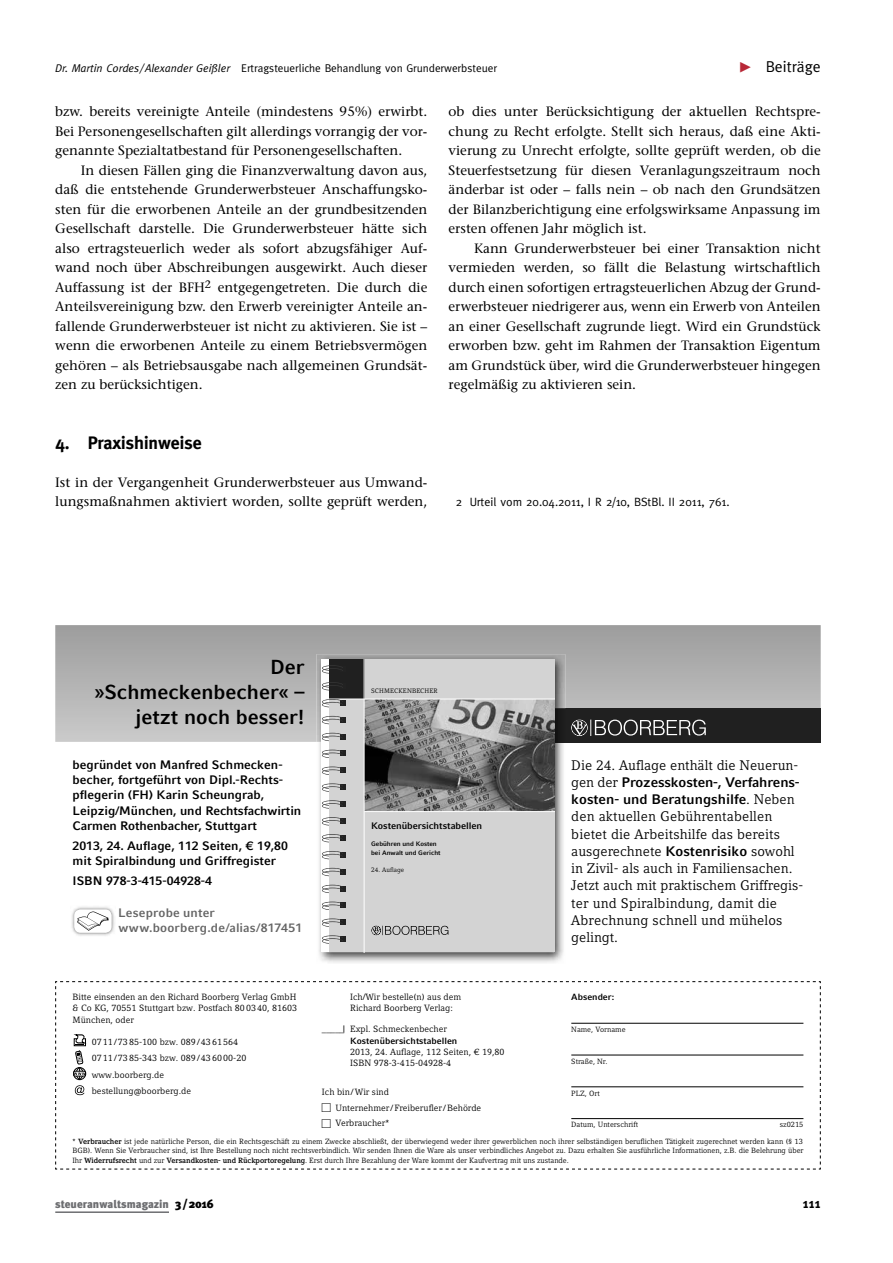
<style>
.page{position:relative;width:893px;height:1263px;background:#fff}
.page>*{position:absolute;margin:0;border:0;box-sizing:border-box;transform-origin:0 0}
.t1{font:700 20.25px/25.3px "Compatil Fact LT Pro";color:#000;text-align:right}
.t2{font:700 18px "Meta";color:#000}
.t3{font:15.75px "Meta";color:#000}
.t4{font:13.8px/17.2px "Compatil Letter LT Pro";color:#000}
.t5{font:700 13.8px/17.2px "Compatil Fact LT Pro";letter-spacing:-.01em;color:#000}
.t6{font:500 13.5px/19.5px "Stone Serif Std";color:#000;text-align:justify}
.t7{font:700 13.5px "Meta";color:#000}
.t8{font:700 12.3px/15.3px "Compatil Fact LT Pro";color:#000}
.t9{font:700 12.3px/15.3px "Compatil Fact LT Pro";letter-spacing:.01em;color:#656565}
.t10{font:12px "Meta";color:#000}
.t11{font:11.25px "Meta";color:#000}
.t12{font:900 11.25px "Meta Plus";color:#6d6e71}
.t13{font:700 9.45px "Compatil Fact LT Pro";letter-spacing:-.01em;color:#000}
.t14{font:9px/11.2px "Compatil Letter LT Pro";color:#000}
.t15{font:700 9px "Compatil Fact LT Pro";color:#000}
.t16{font:7.5px/9.8px "Compatil Letter LT Pro";letter-spacing:-.005em;color:#000;text-align:justify}
.t17{font:700 6.45px/8.4px "Compatil Fact LT Pro";letter-spacing:-.005em;color:#000}
.t18{font:6.45px "Compatil Letter LT Pro";letter-spacing:.015em;color:#000}
.s1{font-style:italic}
.s2{color:#fff}
.s3{font-family:"Compatil Letter LT Pro";font-weight:400}
.s4{font-family:"Compatil Fact LT Pro";font-weight:700}
.s5{font-weight:700}
.s6{font-size:12px;color:#000}
</style>
<div class="page">
<svg style="left:55px;top:625px;width:766px;height:117px;background:#afafaf"></svg>
<div style="left:547px;top:708px;width:274px;height:35px;background:#202020"></div>
<img style="left:316px;top:654px;width:249px;height:309px">
<img style="left:554px;top:708px;width:11px;height:35px">
<div style="left:329px;top:660px;width:225px;height:292px;background:#d3d3d3"></div>
<div style="left:329px;top:660px;width:35px;height:39px;background:#202020"></div>
<img style="left:365px;top:700px;width:189px;height:111px">
<svg style="left:371px;top:926px;width:77px;height:9px"></svg>
<hr style="left:364px;top:660px;width:1px;height:292px;background:#fff">
<hr style="left:329px;top:699px;width:225px;height:1px;background:#fff">
<hr style="left:364px;top:811px;width:190px;height:1px;background:#fff">
<svg style="left:322px;top:665px;width:21px;height:9px"></svg>
<svg style="left:322px;top:682px;width:21px;height:8px"></svg>
<svg style="left:322px;top:699px;width:24px;height:8px"></svg>
<svg style="left:322px;top:716px;width:24px;height:8px"></svg>
<svg style="left:322px;top:733px;width:24px;height:8px"></svg>
<svg style="left:322px;top:750px;width:24px;height:8px"></svg>
<svg style="left:322px;top:766px;width:24px;height:9px"></svg>
<svg style="left:322px;top:783px;width:24px;height:9px"></svg>
<svg style="left:322px;top:800px;width:24px;height:9px"></svg>
<svg style="left:322px;top:817px;width:24px;height:8px"></svg>
<svg style="left:322px;top:834px;width:24px;height:8px"></svg>
<svg style="left:322px;top:851px;width:24px;height:8px"></svg>
<svg style="left:322px;top:868px;width:24px;height:8px"></svg>
<svg style="left:322px;top:885px;width:24px;height:8px"></svg>
<svg style="left:322px;top:902px;width:24px;height:8px"></svg>
<svg style="left:322px;top:918px;width:24px;height:9px"></svg>
<svg style="left:322px;top:935px;width:24px;height:9px"></svg>
<svg style="left:571px;top:720px;width:135px;height:16px"></svg>
<img style="left:71px;top:907px;width:44px;height:29px">
<div style="left:74px;top:909px;width:38px;height:24px;background:#fff;border-radius:6px"></div>
<svg style="left:77px;top:911px;width:32px;height:20px"></svg>
<hr style="left:55px;top:1211px;width:114px;height:2px;background:#6d6e71">
<svg style="left:55px;top:981px;width:766px;height:189px"></svg>
<p class="t11" style="left:55px;top:62px;width:443px"><span class="s1">Dr. Martin Cordes /Alexander Geißler</span> Ertragsteuerliche Behandlung von Grunderwerbsteuer</p>
<p class="t3" style="left:766px;top:57px;width:57px">Beiträge</p>
<p class="t6" style="left:55px;top:102px;width:374px">bzw. bereits vereinigte Anteile (mindestens 95%) erwirbt.<br>Bei Personengesellschaften gilt allerdings vorrangig der vor&shy;genannte Spezialtatbestand für Personengesellschaften.</p>
<p class="t6" style="left:55px;top:160px;width:374px;text-indent:26px">In diesen Fällen ging die Finanzverwaltung davon aus, daß die entstehende Grunderwerbsteuer Anschaffungsko&shy;sten für die erworbenen Anteile an der grundbesitzenden Gesellschaft darstelle. Die Grunderwerbsteuer hätte sich also ertragsteuerlich weder als sofort abzugsfähiger Auf&shy;wand noch über Abschreibungen ausgewirkt. Auch dieser Auffassung ist der BFH<sup>2</sup> entgegengetreten. Die durch die Anteilsvereinigung bzw. den Erwerb vereinigter Anteile an&shy;fallende Grunderwerbsteuer ist nicht zu aktivieren. Sie ist – wenn die erworbenen Anteile zu einem Betriebsvermögen gehören – als Betriebsausgabe nach allgemeinen Grundsät&shy;zen zu berücksichtigen.</p>
<p class="t6" style="left:449px;top:102px;width:374px">ob dies unter Berücksichtigung der aktuellen Rechtspre&shy;chung zu Recht erfolgte. Stellt sich heraus, daß eine Akti&shy;vierung zu Unrecht erfolgte, sollte geprüft werden, ob die Steuerfestsetzung für diesen Veranlagungszeitraum noch änderbar ist oder – falls nein – ob nach den Grundsätzen der Bilanzberichtigung eine erfolgswirksame Anpassung im ersten offenen Jahr möglich ist.</p>
<p class="t6" style="left:449px;top:238px;width:374px;text-indent:26px">Kann Grunderwerbsteuer bei einer Transaktion nicht vermieden werden, so fällt die Belastung wirtschaftlich durch einen sofortigen ertragsteuerlichen Abzug der Grund&shy;erwerbsteuer niedrigerer aus, wenn ein Erwerb von Anteilen an einer Gesellschaft zugrunde liegt. Wird ein Grundstück erworben bzw. geht im Rahmen der Transaktion Eigentum am Grundstück über, wird die Grunderwerbsteuer hingegen regelmäßig zu aktivieren sein.</p>
<h2 class="t2" style="left:55px;top:433px;width:148px">4. Praxishinweise</h2>
<p class="t6" style="left:55px;top:472px;width:374px">Ist in der Vergangenheit Grunderwerbsteuer aus Umwand&shy;lungsmaßnahmen aktiviert worden, sollte geprüft werden,</p>
<p class="t10" style="left:456px;top:495px;width:275px">2 Urteil vom 20.04.2011, I R 2/10, BStBl. II 2011, 761.</p>
<h1 class="t1" style="left:94px;top:654px;width:212px">Der<br>»Schme ckenbecher« – jetzt noch besser!</h1>
<p class="t18" style="left:371px;top:687px;width:68px">SCHMECKENBECHER</p>
<p class="t8" style="left:73px;top:757px;width:230px">begründet von Manfred Schmecken&shy;becher, fortgeführt von Dipl.-Rechts&shy;pflegerin (FH) Karin Scheungrab, Leipzig/München, und Rechtsfachwirtin Carmen Rothenbacher, Stuttgart</p>
<p class="t8" style="left:73px;top:838px;width:217px">2013, 24. Auflage, 112 Seiten, € 19,80 mit Spiralbindung und Griffregister</p>
<p class="t8" style="left:73px;top:873px;width:141px">ISBN 978-3-415-04928-4</p>
<p class="t9" style="left:118px;top:905px;width:186px">Leseprobe unter www.boorberg.de/alias/817451</p>
<p class="t13" style="left:371px;top:820px;width:112px">Kostenübersichtstabellen</p>
<p class="t17" style="left:371px;top:840px;width:71px">Gebühren und Kosten bei Anwalt und Gericht</p>
<p class="t18" style="left:371px;top:866px;width:35px">24. Auflage</p>
<p class="t14" style="left:73px;top:991px;width:226px;text-align:justify">Bitte einsenden an den Richard Boorberg Verlag GmbH &amp; Co KG, 70551 Stuttgart bzw. Postfach 80 03 40, 81603<br>München, oder</p>
<p class="t14" style="left:92px;top:1033px;width:156px;line-height:16.5px">07 11 / 73 85-100 bzw. 089 / 43 61 564<br>07 11 / 73 85-343 bzw. 089 / 43 60 00-20 www.boorberg.de bestellung@boorberg.de</p>
<p class="t14" style="left:350px;top:991px;width:113px;text-indent:-28px"><span class="s2">_____|</span> Ich/Wir bestelle(n) aus dem<br>Richard Boorberg Verlag:</p>
<p class="t14" style="left:322px;top:1024px;width:127px">_____| Expl. Schmeckenbecher</p>
<p class="t15" style="left:350px;top:1035px;width:109px">Kostenübersichtstabellen</p>
<p class="t14" style="left:350px;top:1046px;width:156px">2013, 24. Auflage, 112 Seiten, € 19,80<br>ISBN 978-3-415-04928-4</p>
<p class="t14" style="left:335px;top:1084px;width:147px;line-height:15.5px;text-indent:-14px">Ich bin / Wir sind<br>Unternehmer / Freiberufler / Behörde<br>Verbraucher*</p>
<p class="t4" style="left:571px;top:756px;width:228px">Die 24. Auflage enthält die Neuerun-</p>
<p class="t5" style="left:571px;top:773px;width:230px"><span class="s3">gen der</span> Prozesskosten-, Verfahrens&shy;kosten- und Beratungshilfe<span class="s3">. Neben</span></p>
<p class="t4" style="left:571px;top:808px;width:233px">den aktuellen Gebührentabellen bietet die Arbeitshilfe das bereits ausgerechnete <span class="s4">Kostenrisiko</span> sowohl in Zivil- als auch in Familiensachen.<br>Jetzt auch mit praktischem Griffregis&shy;ter und Spiralbindung, damit die<br>Abrechnung schnell und mühelos gelingt.</p>
<p class="t15" style="left:571px;top:992px;width:44px">Absender:</p>
<p class="t16" style="left:571px;top:1024px;width:56px">Name, Vorname</p>
<p class="t16" style="left:571px;top:1056px;width:38px">Straße, Nr.</p>
<p class="t16" style="left:571px;top:1088px;width:30px">PLZ, Ort</p>
<p class="t16" style="left:571px;top:1120px;width:68px">Datum, Unterschrift</p>
<p class="t16" style="left:780px;top:1120px;width:25px">sz0215</p>
<p class="t16" style="left:73px;top:1136px;width:732px">* <span class="s5">Verbraucher</span> ist jede natürliche Person, die ein Rechtsgeschäft zu einem Zwecke abschließt, der überwiegend weder ihrer gewerblichen noch ihrer selbständigen beruflichen Tätigkeit zugerechnet werden kann (§ 13<br>BGB). Wenn Sie Verbraucher sind, ist Ihre Bestellung noch nicht rechtsverbindlich. Wir senden Ihnen die Ware als unser verbindliches Angebot zu. Dazu erhalten Sie ausführliche Informationen, z.B. die Belehrung über Ihr <span class="s5">Widerrufsrecht</span> und zur <span class="s5">Versandkosten- und Rückportoregelung</span>. Erst durch Ihre Bezahlung der Ware kommt der Kaufvertrag mit uns zustande.</p>
<p class="t12" style="left:55px;top:1197px;width:160px">steueranwaltsmagazin <span class="s6">3 /2016</span></p>
<p class="t7" style="left:802px;top:1195px;width:20px">111</p>
</div>
